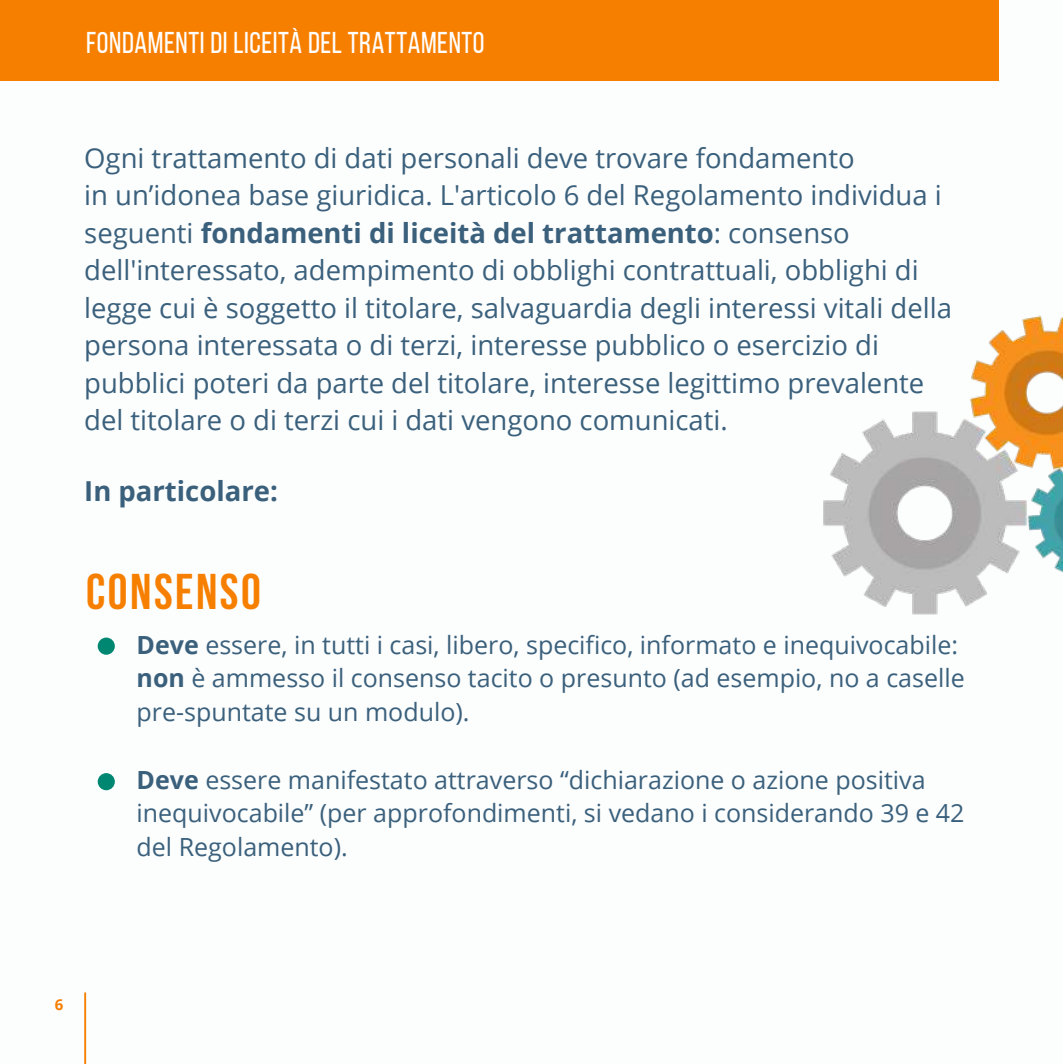
<style>
.page{position:relative;width:1063px;height:1064px;background:#fff}
.page>*{position:absolute;margin:0;border:0;box-sizing:border-box;transform-origin:0 0}
.t1{font:700 50px "Bebas Neue";letter-spacing:.05em;color:#f77f00}
.t2{font:30px "Bebas Neue";letter-spacing:.02em;color:#fff}
.t3{font:27.5px/37.5px "Open Sans";color:#3a607c}
.t4{font:700 27.5px "Open Sans";color:#3a607c}
.t5{font:25px/33.8px "Open Sans";color:#3a607c}
.t6{font:700 15px "Open Sans";color:#f77f00}
.s1{font-weight:700}
</style>
<div class="page">
<div style="left:0;top:0;width:998px;height:80px;background:#f77f00"></div>
<hr style="left:84px;top:992px;width:2px;height:70px;background:#f77f00">
<div style="left:98px;top:637px;width:17px;height:17px;background:#008772;border-radius:50%"></div>
<img style="left:823px;top:315px;width:240px;height:300px">
<div style="left:98px;top:772px;width:17px;height:18px;background:#008772;border-radius:50%"></div>
<p class="t2" style="left:86px;top:31px;width:400px">FONDAMENTI DI LICEITÀ DEL TRATTAMENTO</p>
<p class="t3" style="left:84px;top:138px;width:869px">Ogni trattamento di dati personali deve trovare fondamento<br>in un’idonea base giuridica. L'articolo 6 del Regolamento individua i seguenti <span class="s1">fondamenti di liceità del trattamento</span>: consenso dell'interessato, adempimento di obblighi contrattuali, obblighi di legge cui è soggetto il titolare, salvaguardia degli interessi vitali della persona interessata o di terzi, interesse pubblico o esercizio di pubblici poteri da parte del titolare, interesse legittimo prevalente del titolare o di terzi cui i dati vengono comunicati.</p>
<p class="t4" style="left:84px;top:471px;width:195px">In particolare:</p>
<h1 class="t1" style="left:86px;top:571px;width:176px">CONSENSO</h1>
<p class="t5" style="left:137px;top:627px;width:829px"><span class="s1">Deve</span> essere, in tutti i casi, libero, specifico, informato e inequivocabile: <span class="s1">non</span> è ammesso il consenso tacito o presunto (ad esempio, no a caselle pre-spuntate su un modulo).</p>
<p class="t5" style="left:137px;top:761px;width:829px"><span class="s1">Deve</span> essere manifestato attraverso “dichiarazione o azione positiva inequivocabile” (per approfondimenti, si vedano i considerando 39 e 42 del Regolamento).</p>
<p class="t6" style="left:55px;top:993px;width:10px">6</p>
</div>
